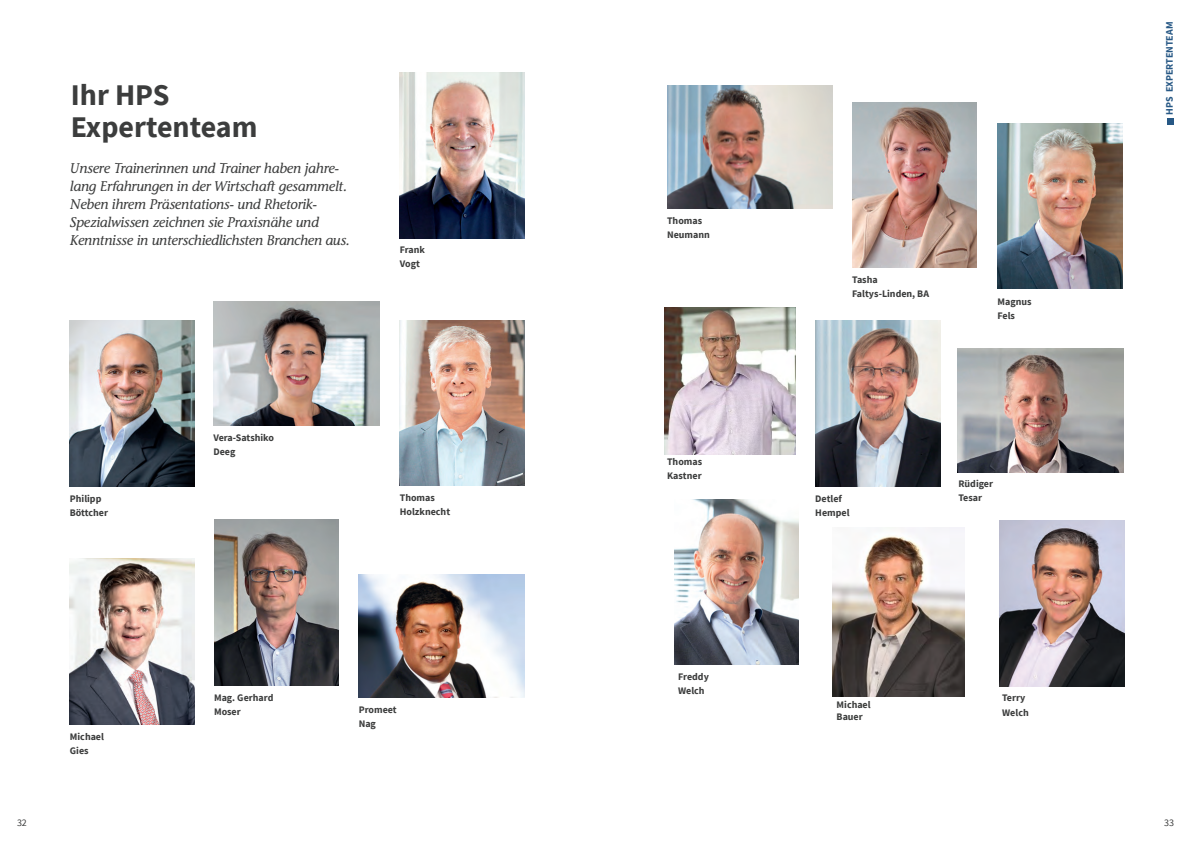
<style>
.page{position:relative;width:1191px;height:842px;background:#fff}
.page>*{position:absolute;margin:0;border:0;box-sizing:border-box;transform-origin:0 0}
.Heading_1{font:700 30px/32px "Source Sans Pro";color:#3c3d3d}
.Highlight_Text{font:italic 500 14px/18px "Stone Informal Std";letter-spacing:-.015em;color:#3c3d3d}
.Body_Text{font:700 10px/14px "Source Sans Pro";color:#3c3d3d}
.Body_Text-2{font:700 10px "Source Sans Pro";color:#275885}
.t1{font:700 10px/12px "Source Sans Pro";color:#3c3e3d}
.t2{font:10px "Source Sans Pro";color:#3c3d3d}
</style>
<div class="page">
<img style="left:359px;top:574px;width:165px;height:123px">
<img style="left:70px;top:558px;width:125px;height:166px">
<img style="left:213px;top:302px;width:166px;height:123px">
<img style="left:400px;top:320px;width:124px;height:165px">
<img style="left:70px;top:321px;width:125px;height:166px">
<img style="left:400px;top:72px;width:124px;height:166px">
<img style="left:999px;top:521px;width:125px;height:166px">
<img style="left:667px;top:85px;width:166px;height:123px">
<img style="left:815px;top:320px;width:125px;height:166px">
<div style="left:1166px;top:118px;width:7px;height:7px;background:#275885"></div>
<img style="left:214px;top:519px;width:125px;height:166px">
<img style="left:852px;top:102px;width:125px;height:166px">
<img style="left:997px;top:123px;width:125px;height:166px">
<img style="left:957px;top:349px;width:166px;height:123px">
<img style="left:674px;top:499px;width:125px;height:166px">
<img style="left:665px;top:307px;width:130px;height:148px">
<img style="left:832px;top:528px;width:132px;height:169px">
<p class="Heading_1" style="left:71px;top:79px;width:188px">Ihr HPS<br>Expertenteam</p>
<p class="Highlight_Text" style="left:70px;top:159px;width:281px">Unsere Trainerinnen und Trainer haben jahre&shy;lang Erfahrungen in der Wirtschaft gesammelt.<br>Neben ihrem Präsentations- und Rhetorik-Spezialwissen zeichnen sie Praxisnähe und Kenntnisse in unterschiedlichsten Branchen aus.</p>
<p class="Body_Text" style="left:400px;top:243px;width:27px">Frank<br>Vogt</p>
<p class="Body_Text" style="left:70px;top:492px;width:40px">Philipp<br>Böttcher</p>
<p class="Body_Text" style="left:213px;top:430px;width:62px">Vera-Satshiko<br>Deeg</p>
<p class="Body_Text" style="left:400px;top:490px;width:52px">Thomas<br>Holzknecht</p>
<p class="t2" style="left:17px;top:816px;width:11px">32</p>
<p class="Body_Text" style="left:70px;top:729px;width:36px">Michael<br>Gies</p>
<p class="Body_Text" style="left:214px;top:690px;width:61px">Mag. Gerhard<br>Moser</p>
<p class="Body_Text" style="left:359px;top:702px;width:40px">Promeet<br>Nag</p>
<p class="Body_Text" style="left:667px;top:213px;width:44px">Thomas<br>Neumann</p>
<p class="Body_Text" style="left:667px;top:455px;width:37px">Thomas<br>Kastner</p>
<p class="Body_Text" style="left:678px;top:670px;width:32px">Freddy<br>Welch</p>
<p class="Body_Text" style="left:852px;top:273px;width:78px">Tasha<br>Faltys-Linden, BA</p>
<p class="Body_Text" style="left:997px;top:294px;width:36px">Magnus<br>Fels</p>
<p class="Body_Text" style="left:815px;top:491px;width:36px">Detlef<br>Hempel</p>
<p class="Body_Text" style="left:958px;top:477px;width:36px">Rüdiger<br>Tesar</p>
<p class="t1" style="left:836px;top:698px;width:36px">Michael<br>Bauer</p>
<p class="Body_Text" style="left:1002px;top:690px;width:28px;line-height:14.8px">Terry<br>Welch</p>
<p class="Body_Text-2" style="left:1162px;top:115px;width:94px;rotate:-90deg">HPS EXPERTENTEAM</p>
<p class="t2" style="left:1164px;top:816px;width:11px">33</p>
</div>
